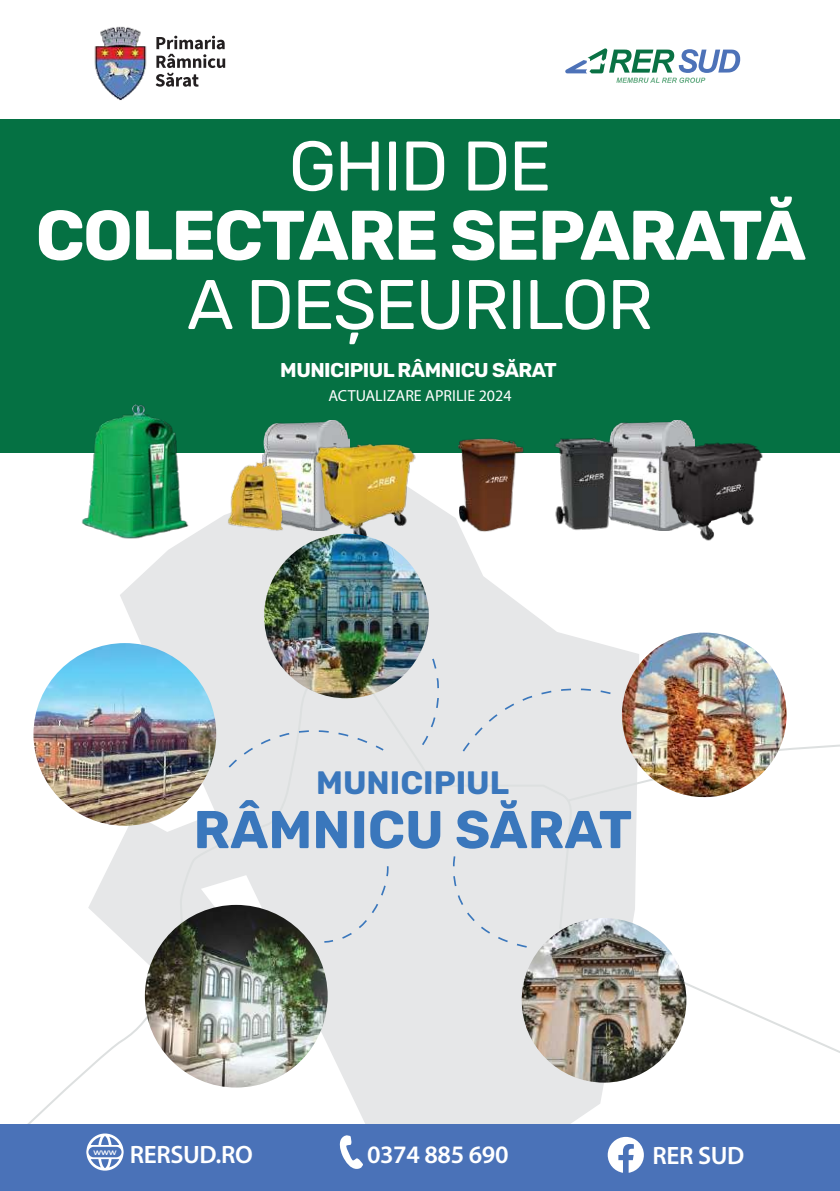
<style>
.page{position:relative;width:840px;height:1191px;background:#fff}
.page>*{position:absolute;margin:0;border:0;box-sizing:border-box;transform-origin:0 0}
.t1{font:70px "Rubik";letter-spacing:-.025em;color:#fff}
.t2{font:700 70px "Rubik";letter-spacing:-.025em;color:#fff}
.t3{font:700 53.2px "Rubik";color:#3a77bc}
.t4{font:700 32.4px "Rubik";color:#3a77bc}
.t5{font:600 25.2px "Myriad Pro";letter-spacing:-.015em;color:#fff}
.t6{font:700 20px "Rubik";letter-spacing:-.025em;color:#fff}
.t7{font:16px "Myriad Pro";color:#fff}
.t8{font:600 8.6px "Montserrat";color:#fff}
</style>
<div class="page">
<svg style="left:393px;top:497px;width:246px;height:627px;fill:#e6e7e8"></svg>
<svg style="left:393px;top:639px;width:446px;height:431px"></svg>
<svg style="left:27px;top:454px;width:366px;height:670px"></svg>
<div style="left:0;top:119px;width:839px;height:334px;background:#057143"></div>
<div style="left:0;top:1124px;width:839px;height:67px;background:#4a72b8"></div>
<svg style="left:86px;top:1133px;width:37px;height:37px"></svg>
<div style="left:87px;top:1146px;width:35px;height:12px;background:#4a72b8;border-radius:6px"></div>
<div style="left:87px;top:1145px;width:36px;height:13px;border:2px solid #fff;border-radius:6px"></div>
<svg style="left:339px;top:1135px;width:24px;height:34px"></svg>
<svg style="left:607px;top:1136px;width:36px;height:36px"></svg>
<svg style="left:460px;top:666px;width:379px;height:136px"></svg>
<div style="left:440px;top:854px;width:89px;height:95px;background:#e6e7e8"></div>
<div style="left:227px;top:699px;width:158px;height:69px;background:#e6e7e8"></div>
<div style="left:322px;top:864px;width:67px;height:79px;background:#e6e7e8"></div>
<div style="left:415px;top:657px;width:37px;height:98px;background:#e6e7e8"></div>
<img style="left:617px;top:420px;width:74px;height:110px">
<img style="left:535px;top:425px;width:95px;height:116px">
<img style="left:651px;top:430px;width:112px;height:111px">
<img style="left:263px;top:420px;width:85px;height:110px">
<img style="left:226px;top:459px;width:58px;height:74px">
<img style="left:305px;top:438px;width:118px;height:104px">
<img style="left:425px;top:438px;width:100px;height:97px">
<img style="left:71px;top:404px;width:124px;height:142px">
<svg style="left:565px;top:48px;width:174px;height:35px"></svg>
<svg style="left:155px;top:36px;width:70px;height:51px"></svg>
<img style="left:94px;top:26px;width:53px;height:74px">
<img style="left:264px;top:534px;width:164px;height:164px;border-radius:82px">
<img style="left:33px;top:643px;width:183px;height:182px;border-radius:91px">
<img style="left:145px;top:905px;width:182px;height:182px;border-radius:91px">
<img style="left:521px;top:918px;width:165px;height:164px;border-radius:82px">
<img style="left:621px;top:632px;width:165px;height:165px;border-radius:82px">
<h1 class="t1" style="left:288px;top:127px;width:264px">GHID DE</h1>
<h1 class="t2" style="left:36px;top:195px;width:771px">COLECTARE SEPARATĂ</h1>
<h1 class="t1" style="left:187px;top:265px;width:467px">A DEȘEURILOR</h1>
<p class="t6" style="left:280px;top:358px;width:278px">MUNICIPIUL RÂMNICU SĂRAT</p>
<p class="t7" style="left:328px;top:385px;width:184px">ACTUALIZARE APRILIE 2024</p>
<p class="t4" style="left:316px;top:764px;width:194px">MUNICIPIUL</p>
<h2 class="t3" style="left:193px;top:798px;width:440px">RÂMNICU SĂRAT</h2>
<p class="t8" style="left:93px;top:1145px;width:25px">www</p>
<p class="t5" style="left:130px;top:1138px;width:124px">RERSUD.RO</p>
<p class="t5" style="left:367px;top:1138px;width:143px">0374 885 690</p>
<p class="t5" style="left:652px;top:1139px;width:93px">RER SUD</p>
</div>
